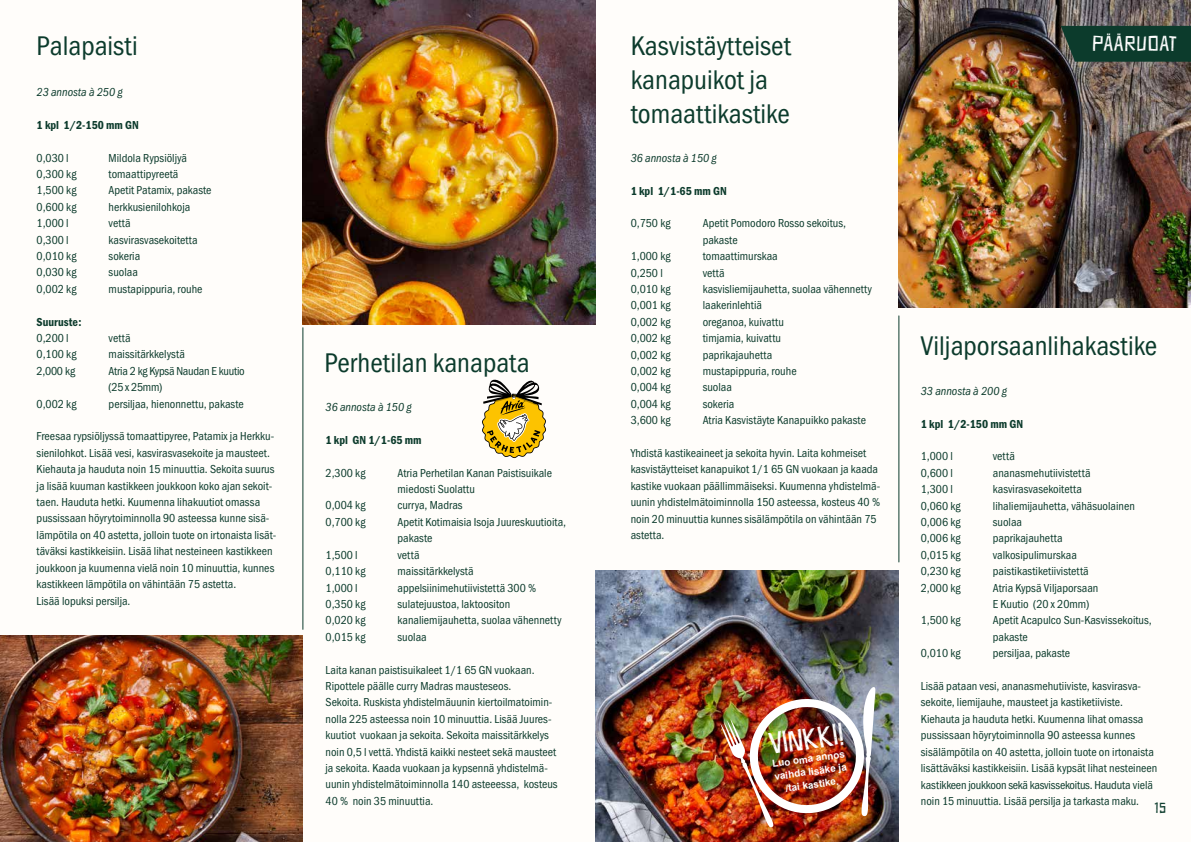
<style>
.page{position:relative;width:1191px;height:842px;background:#fff}
.page>*{position:absolute;margin:0;border:0;box-sizing:border-box;transform-origin:0 0}
.t1{font:31.2px "Sabotage";color:#fff}
.t2{font:28px/34px "Franklin Gothic URW Cond";color:#0c3b2c}
.t3{font:22px "Sabotage";letter-spacing:.06em;color:#fff}
.t4{font:15px "Sabotage";color:#0c3b2c}
.t5{font:12px/16.4px "Franklin Gothic URW Cond";color:#0c3b2c}
.t6{font:12px "Franklin Gothic URW Con Dem";color:#0c3b2c}
.t7{font:12px "Franklin Gothic URW Con Boo Ita";color:#0c3b2c}
.t8{font:12px/16.4px "Franklin Gothic URW Cond";letter-spacing:-.02em;color:#0c3b2c}
.t9{font:12px "Sabotage";color:#000}
.t10{font:700 9.9px/13px "Arial";color:#fff;text-align:center}
</style>
<div class="page">
<div style="left:0;top:0;width:595px;height:842px;background:#fffdfa"></div>
<div style="left:593px;top:0;width:598px;height:842px;background:#fffdfa"></div>
<img style="left:595px;top:570px;width:303px;height:272px">
<img style="left:0;top:635px;width:303px;height:207px">
<img style="left:898px;top:0;width:293px;height:308px">
<img style="left:303px;top:0;width:292px;height:324px">
<hr style="left:898px;top:316px;width:1px;height:246px;background:#0c3b2c">
<hr style="left:303px;top:328px;width:1px;height:301px;background:#0c3b2c">
<svg style="left:1060px;top:26px;width:131px;height:36px;background:#123d2f"></svg>
<svg style="left:482px;top:379px;width:64px;height:79px"></svg>
<img style="left:720px;top:684px;width:156px;height:144px">
<h2 class="t2" style="left:37px;top:27px;width:103px">Palapaisti</h2>
<p class="t7" style="left:37px;top:85px;width:88px">23 annosta à 250 g</p>
<p class="t6" style="left:37px;top:117px;width:104px">1 kpl 1/2-150 mm GN</p>
<p class="t5" style="left:37px;top:149px;width:34px">0,030 l</p>
<p class="t5" style="left:109px;top:149px;width:80px">Mildola Rypsiöljyä</p>
<p class="t5" style="left:37px;top:165px;width:41px">0,300 kg</p>
<p class="t5" style="left:109px;top:165px;width:71px">tomaattipyreetä</p>
<p class="t5" style="left:37px;top:181px;width:41px">1,500 kg</p>
<p class="t5" style="left:109px;top:181px;width:104px">Apetit Patamix, pakaste</p>
<p class="t5" style="left:37px;top:198px;width:41px">0,600 kg</p>
<p class="t5" style="left:109px;top:198px;width:83px">herkkusienilohkoja</p>
<p class="t5" style="left:37px;top:214px;width:34px">1,000 l</p>
<p class="t5" style="left:109px;top:214px;width:23px">vettä</p>
<p class="t5" style="left:37px;top:231px;width:34px">0,300 l</p>
<p class="t5" style="left:109px;top:231px;width:91px">kasvirasvasekoitetta</p>
<p class="t5" style="left:37px;top:247px;width:41px">0,010 kg</p>
<p class="t5" style="left:109px;top:247px;width:33px">sokeria</p>
<p class="t5" style="left:37px;top:263px;width:41px">0,030 kg</p>
<p class="t5" style="left:109px;top:263px;width:31px">suolaa</p>
<p class="t5" style="left:37px;top:280px;width:41px">0,002 kg</p>
<p class="t5" style="left:109px;top:280px;width:95px">mustapippuria, rouhe</p>
<p class="t6" style="left:37px;top:314px;width:46px">Suuruste:</p>
<p class="t5" style="left:37px;top:329px;width:34px">0,200 l</p>
<p class="t5" style="left:109px;top:329px;width:23px">vettä</p>
<p class="t5" style="left:37px;top:345px;width:41px">0,100 kg</p>
<p class="t5" style="left:109px;top:345px;width:78px">maissitärkkelystä</p>
<p class="t5" style="left:37px;top:362px;width:40px">2,000 kg</p>
<p class="t8" style="left:109px;top:362px;width:138px">Atria 2 kg Kypsä Naudan E kuutio (25 x 25mm)</p>
<p class="t5" style="left:37px;top:395px;width:41px">0,002 kg</p>
<p class="t5" style="left:109px;top:395px;width:137px">persiljaa, hienonnettu, pakaste</p>
<p class="t5" style="left:37px;top:427px;width:241px">Freesaa rypsiöljyssä tomaattipyree, Patamix ja Herkku&shy;sienilohkot. Lisää vesi, kasvirasvasekoite ja mausteet.<br>Kiehauta ja hauduta noin 15 minuuttia. Sekoita suurus ja lisää kuuman kastikkeen joukkoon koko ajan sekoit&shy;taen. Hauduta hetki. Kuumenna lihakuutiot omassa pussissaan höyrytoiminnolla 90 asteessa kunne sisä&shy;lämpötila on 40 astetta, jolloin tuote on irtonaista lisät&shy;täväksi kastikkeisiin. Lisää lihat nesteineen kastikkeen joukkoon ja kuumenna vielä noin 10 minuuttia, kunnes kastikkeen lämpötila on vähintään 75 astetta.<br>Lisää lopuksi persilja.</p>
<h2 class="t2" style="left:324px;top:344px;width:207px">Perhetilan kanapata</h2>
<p class="t7" style="left:325px;top:400px;width:88px">36 annosta à 150 g</p>
<p class="t6" style="left:325px;top:432px;width:98px">1 kpl GN 1/1-65 mm</p>
<p class="t5" style="left:325px;top:464px;width:41px">2,300 kg</p>
<p class="t5" style="left:397px;top:464px;width:156px">Atria Perhetilan Kanan Paistisuikale miedosti Suolattu</p>
<p class="t5" style="left:325px;top:496px;width:41px">0,004 kg</p>
<p class="t5" style="left:397px;top:496px;width:66px">currya, Madras</p>
<p class="t5" style="left:325px;top:513px;width:41px">0,700 kg</p>
<p class="t5" style="left:397px;top:513px;width:170px">Apetit Kotimaisia Isoja Juureskuutioita, pakaste</p>
<p class="t5" style="left:325px;top:546px;width:34px">1,500 l</p>
<p class="t5" style="left:397px;top:546px;width:23px">vettä</p>
<p class="t5" style="left:325px;top:562px;width:41px">0,110 kg</p>
<p class="t5" style="left:397px;top:562px;width:78px">maissitärkkelystä</p>
<p class="t5" style="left:325px;top:578px;width:34px">1,000 l</p>
<p class="t5" style="left:397px;top:578px;width:140px">appelsiinimehutiivistettä 300 %</p>
<p class="t5" style="left:325px;top:595px;width:41px">0,350 kg</p>
<p class="t5" style="left:397px;top:595px;width:114px">sulatejuustoa, laktoositon</p>
<p class="t5" style="left:325px;top:611px;width:41px">0,020 kg</p>
<p class="t5" style="left:397px;top:611px;width:165px">kanaliemijauhetta, suolaa vähennetty</p>
<p class="t5" style="left:325px;top:628px;width:41px">0,015 kg</p>
<p class="t5" style="left:397px;top:628px;width:31px">suolaa</p>
<p class="t5" style="left:325px;top:660px;width:234px">Laita kanan paistisuikaleet 1/1 65 GN vuokaan.<br>Ripottele päälle curry Madras mausteseos.<br>Sekoita. Ruskista yhdistelmäuunin kiertoilmatoimin&shy;nolla 225 asteessa noin 10 minuuttia. Lisää Juures&shy;kuutiot vuokaan ja sekoita. Sekoita maissitärkkelys noin 0,5 l vettä. Yhdistä kaikki nesteet sekä mausteet ja sekoita. Kaada vuokaan ja kypsennä yhdistelmä&shy;uunin yhdistelmätoiminnolla 140 asteeessa, kosteus 40 % noin 35 minuuttia.</p>
<h2 class="t2" style="left:630px;top:27px;width:162px">Kasvistäytteiset kanapuikot ja tomaattikastike</h2>
<p class="t7" style="left:630px;top:151px;width:88px">36 annosta à 150 g</p>
<p class="t6" style="left:630px;top:183px;width:98px">1 kpl 1/1-65 mm GN</p>
<p class="t5" style="left:630px;top:214px;width:41px">0,750 kg</p>
<p class="t5" style="left:702px;top:214px;width:145px">Apetit Pomodoro Rosso sekoitus, pakaste</p>
<p class="t5" style="left:630px;top:247px;width:41px">1,000 kg</p>
<p class="t5" style="left:702px;top:247px;width:77px">tomaattimurskaa</p>
<p class="t5" style="left:630px;top:264px;width:34px">0,250 l</p>
<p class="t5" style="left:702px;top:264px;width:23px">vettä</p>
<p class="t5" style="left:630px;top:280px;width:41px">0,010 kg</p>
<p class="t5" style="left:702px;top:280px;width:171px">kasvisliemijauhetta, suolaa vähennetty</p>
<p class="t5" style="left:630px;top:296px;width:41px">0,001 kg</p>
<p class="t5" style="left:702px;top:296px;width:61px">laakerinlehtiä</p>
<p class="t5" style="left:630px;top:313px;width:41px">0,002 kg</p>
<p class="t5" style="left:702px;top:313px;width:83px">oreganoa, kuivattu</p>
<p class="t5" style="left:630px;top:329px;width:41px">0,002 kg</p>
<p class="t5" style="left:702px;top:329px;width:80px">timjamia, kuivattu</p>
<p class="t5" style="left:630px;top:346px;width:41px">0,002 kg</p>
<p class="t5" style="left:702px;top:346px;width:71px">paprikajauhetta</p>
<p class="t5" style="left:630px;top:362px;width:41px">0,002 kg</p>
<p class="t5" style="left:702px;top:362px;width:95px">mustapippuria, rouhe</p>
<p class="t5" style="left:630px;top:378px;width:41px">0,004 kg</p>
<p class="t5" style="left:702px;top:378px;width:31px">suolaa</p>
<p class="t5" style="left:630px;top:395px;width:41px">0,004 kg</p>
<p class="t5" style="left:702px;top:395px;width:33px">sokeria</p>
<p class="t5" style="left:630px;top:411px;width:41px">3,600 kg</p>
<p class="t5" style="left:702px;top:411px;width:165px">Atria Kasvistäyte Kanapuikko pakaste</p>
<p class="t5" style="left:630px;top:444px;width:251px">Yhdistä kastikeaineet ja sekoita hyvin. Laita kohmeiset kasvistäytteiset kanapuikot 1/1 65 GN vuokaan ja kaada kastike vuokaan päällimmäiseksi. Kuumenna yhdistelmä&shy;uunin yhdistelmätoiminnolla 150 asteessa, kosteus 40 % noin 20 minuuttia kunnes sisälämpötila on vähintään 75 astetta.</p>
<h1 class="t1" style="left:767px;top:728px;width:76px;rotate:-8deg">VINKKI!</h1>
<p class="t10" style="left:771px;top:758px;width:75px;rotate:-8deg">Luo oma annos vaihda lisäke ja /tai kastike.</p>
<h3 class="t3" style="left:1092px;top:32px;width:86px">PÄÄRUOAT</h3>
<h2 class="t2" style="left:920px;top:326px;width:238px">Viljaporsaanlihakastike</h2>
<p class="t7" style="left:921px;top:384px;width:88px">33 annosta à 200 g</p>
<p class="t6" style="left:921px;top:416px;width:104px">1 kpl 1/2-150 mm GN</p>
<p class="t5" style="left:921px;top:447px;width:34px">1,000 l</p>
<p class="t5" style="left:993px;top:447px;width:23px">vettä</p>
<p class="t5" style="left:921px;top:464px;width:34px">0,600 l</p>
<p class="t5" style="left:993px;top:464px;width:99px">ananasmehutiivistettä</p>
<p class="t5" style="left:921px;top:480px;width:34px">1,300 l</p>
<p class="t5" style="left:993px;top:480px;width:91px">kasvirasvasekoitetta</p>
<p class="t5" style="left:921px;top:497px;width:41px">0,060 kg</p>
<p class="t5" style="left:993px;top:497px;width:143px">lihaliemijauhetta, vähäsuolainen</p>
<p class="t5" style="left:921px;top:513px;width:41px">0,006 kg</p>
<p class="t5" style="left:993px;top:513px;width:31px">suolaa</p>
<p class="t5" style="left:921px;top:529px;width:41px">0,006 kg</p>
<p class="t5" style="left:993px;top:529px;width:71px">paprikajauhetta</p>
<p class="t5" style="left:921px;top:546px;width:41px">0,015 kg</p>
<p class="t5" style="left:993px;top:546px;width:85px">valkosipulimurskaa</p>
<p class="t5" style="left:921px;top:562px;width:41px">0,230 kg</p>
<p class="t5" style="left:993px;top:562px;width:97px">paistikastiketiivistettä</p>
<p class="t5" style="left:921px;top:579px;width:41px">2,000 kg</p>
<p class="t5" style="left:993px;top:579px;width:107px">Atria Kypsä Viljaporsaan<br>E Kuutio (20 x 20mm)</p>
<p class="t5" style="left:921px;top:611px;width:41px">1,500 kg</p>
<p class="t5" style="left:993px;top:611px;width:160px">Apetit Acapulco Sun-Kasvissekoitus, pakaste</p>
<p class="t5" style="left:921px;top:644px;width:41px">0,010 kg</p>
<p class="t5" style="left:993px;top:644px;width:79px">persiljaa, pakaste</p>
<p class="t5" style="left:921px;top:677px;width:238px">Lisää pataan vesi, ananasmehutiiviste, kasvirasva&shy;sekoite, liemijauhe, mausteet ja kastiketiiviste.<br>Kiehauta ja hauduta hetki. Kuumenna lihat omassa pussissaan höyrytoiminnolla 90 asteessa kunnes sisälämpötila on 40 astetta, jolloin tuote on irtonaista lisättäväksi kastikkeisiin. Lisää kypsät lihat nesteineen kastikkeen joukkoon sekä kasvissekoitus. Hauduta vielä noin 15 minuuttia. Lisää persilja ja tarkasta maku.</p>
<p class="t9" style="left:1129px;top:793px;width:25px">1. b</p>
<p class="t4" style="left:1155px;top:801px;width:12px">15</p>
</div>
